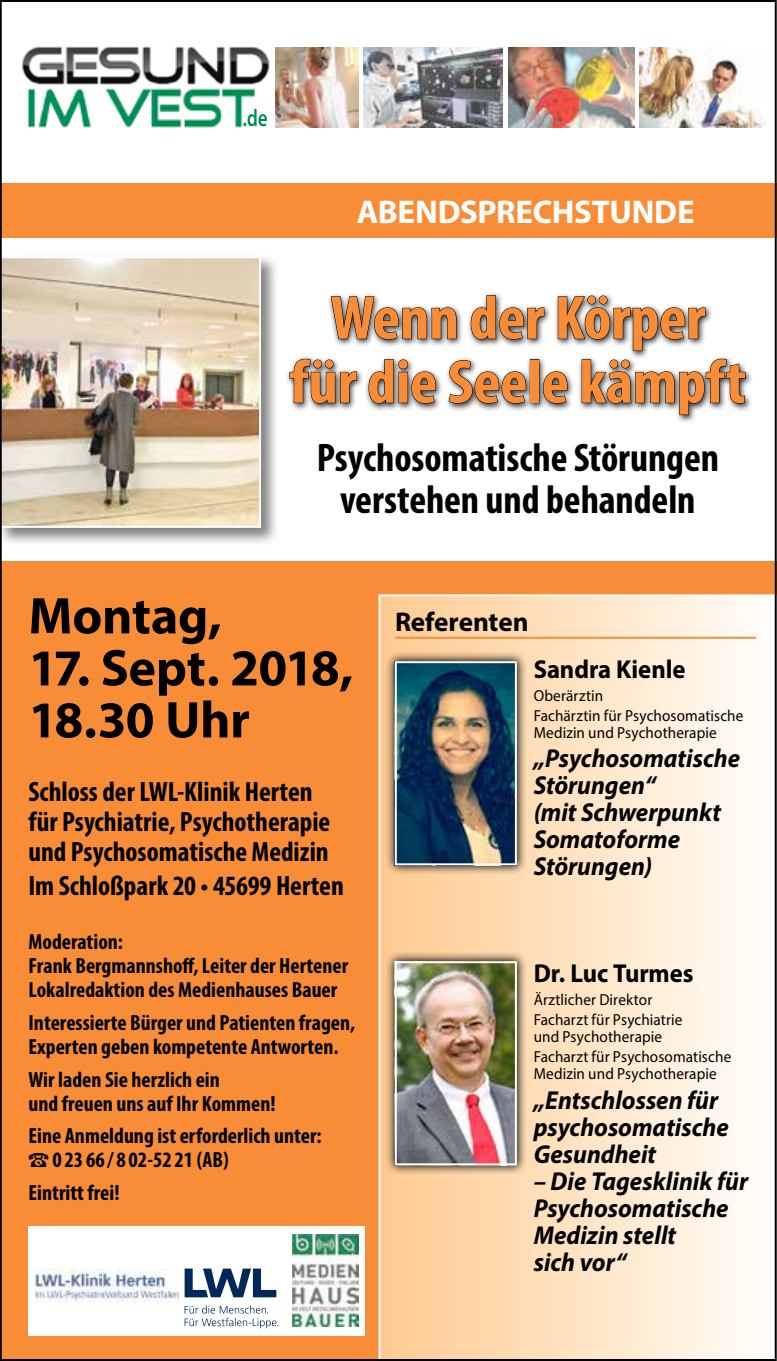
<style>
.page{position:relative;width:777px;height:1361px;background:#fff}
.page>*{position:absolute;margin:0;border:0;box-sizing:border-box;transform-origin:0 0}
.t1{font:700 condensed 62px/64px "Myriad Pro";letter-spacing:-.005em;color:#f98d37;text-align:center;scale:1.05 1}
.t2{font:700 52px/52px "Myriad Pro";letter-spacing:-.01em;color:#000}
.t3{font:700 condensed 40px/42px "Myriad Pro";color:#000;text-align:center}
.t4{font:700 33px "Myriad Pro";letter-spacing:-.01em;color:#fff}
.t5{font:700 condensed 28px/30px "Myriad Pro";color:#000}
.t6{font:700 27.2px "Myriad Pro";letter-spacing:-.005em;color:#000}
.t7{font:italic 700 26px/27px "Myriad Pro";color:#000;scale:.95 1}
.t8{font:700 26px "Myriad Pro";color:#000;scale:.95 1}
.t9{font:700 condensed 22px/24px "Myriad Pro";color:#000}
.t10{font:16px/19.8px "Myriad Pro";letter-spacing:.005em;color:#000;scale:.95 1}
.s1{font-family:"IAM TELEFONO";font-weight:400;font-stretch:normal;font-size:16px}
</style>
<div class="page">
<div style="left:0;top:561px;width:777px;height:800px;background:#f98d37"></div>
<div style="left:379px;top:595px;width:397px;height:765px;background:linear-gradient(to right,#ffca8f,#fffefb)"></div>
<div style="left:0;top:183px;width:777px;height:55px;background:#f98d37"></div>
<div style="left:0;top:253px;width:280px;height:293px;background:#000;opacity:.5"></div>
<img style="left:3px;top:259px;width:255px;height:266px">
<div style="left:0;top:256px;width:261px;height:272px;border:2px solid #fff"></div>
<img style="left:275px;top:47px;width:83px;height:80px">
<img style="left:364px;top:47px;width:139px;height:80px">
<img style="left:508px;top:47px;width:126px;height:80px">
<img style="left:640px;top:48px;width:125px;height:79px">
<hr style="left:395px;top:637px;width:361px;height:2px;background:#f98d37">
<div style="left:28px;top:1226px;width:337px;height:110px;background:#fff"></div>
<svg style="left:292px;top:1234px;width:67px;height:93px"></svg>
<img style="left:292px;top:1235px;width:66px;height:92px">
<img style="left:23px;top:47px;width:247px;height:38px">
<img style="left:27px;top:88px;width:228px;height:39px">
<svg style="left:243px;top:109px;width:24px;height:17px"></svg>
<div style="left:285px;top:291px;width:468px;height:132px;background:#000;opacity:.8"></div>
<svg style="left:330px;top:296px;width:127px;height:44px"></svg>
<svg style="left:470px;top:295px;width:75px;height:45px"></svg>
<svg style="left:557px;top:295px;width:149px;height:56px"></svg>
<svg style="left:289px;top:358px;width:68px;height:46px"></svg>
<svg style="left:368px;top:359px;width:68px;height:45px"></svg>
<svg style="left:448px;top:359px;width:78px;height:45px"></svg>
<div style="left:530px;top:359px;width:9px;height:44px;border:1px solid #000"></div>
<svg style="left:542px;top:371px;width:26px;height:33px"></svg>
<svg style="left:581px;top:358px;width:165px;height:57px"></svg>
<svg style="left:384px;top:651px;width:143px;height:224px"></svg>
<img style="left:398px;top:664px;width:116px;height:198px">
<div style="left:395px;top:661px;width:122px;height:204px;border:2px solid #fff"></div>
<svg style="left:384px;top:951px;width:143px;height:224px"></svg>
<img style="left:398px;top:964px;width:116px;height:198px">
<div style="left:395px;top:961px;width:122px;height:204px;border:2px solid #fff"></div>
<svg style="left:185px;top:1268px;width:91px;height:29px"></svg>
<svg style="left:185px;top:1305px;width:93px;height:23px"></svg>
<img style="left:35px;top:1268px;width:144px;height:34px">
<h3 class="t4" style="left:357px;top:190px;width:339px">ABENDSPRECHSTUNDE</h3>
<h1 class="t1" style="left:290px;top:285px;width:436px">Wenn der Körper für die Seele kämpft</h1>
<h2 class="t2" style="left:28px;top:588px;width:195px">Montag,</h2>
<h3 class="t3" style="left:317px;top:435px;width:404px">Psychosomatische Störungen verstehen und behandeln</h3>
<p class="t6" style="left:395px;top:604px;width:135px">Referenten</p>
<h2 class="t2" style="left:28px;top:640px;width:326px">17. Sept. 2018,<br>18.30 Uhr</h2>
<p class="t5" style="left:28px;top:776px;width:303px">Schloss der LWL-Klinik Herten für Psychiatrie, Psychotherapie und Psychosomatische Medizin</p>
<p class="t5" style="left:28px;top:870px;width:317px">Im Schloßpark 20 • 45699 Herten</p>
<p class="t9" style="left:28px;top:929px;width:321px">Moderation:<br>Frank Bergmannshoff, Leiter der Hertener<br>Lokalredaktion des Medienhauses Bauer</p>
<p class="t9" style="left:28px;top:1010px;width:328px">Interessierte Bürger und Patienten fragen,<br>Experten geben kompetente Antworten.</p>
<p class="t9" style="left:28px;top:1066px;width:249px">Wir laden Sie herzlich ein<br>und freuen uns auf Ihr Kommen!</p>
<p class="t9" style="left:28px;top:1123px;width:295px">Eine Anmeldung ist erforderlich unter: <span class="s1">)</span> 0 23 66 / 8 02-52 21 (AB)</p>
<p class="t9" style="left:29px;top:1179px;width:93px">Eintritt frei!</p>
<p class="t8" style="left:533px;top:652px;width:161px">Sandra Kienle</p>
<p class="t10" style="left:533px;top:685px;width:222px">Oberärztin<br>Fachärztin für Psychosomatische</p>
<p class="t10" style="left:533px;top:722px;width:194px">Medizin und Psychotherapie</p>
<p class="t7" style="left:533px;top:744px;width:219px">„Psychosomatische<br>Störungen“<br>(mit Schwerpunkt<br>Somatoforme<br>Störungen)</p>
<p class="t8" style="left:533px;top:956px;width:170px">Dr. Luc Turmes</p>
<p class="t10" style="left:533px;top:989px;width:158px">Ärztlicher Direktor<br>Facharzt für Psychiatrie</p>
<p class="t10" style="left:533px;top:1026px;width:209px">und Psychotherapie<br>Facharzt für Psychosomatische</p>
<p class="t10" style="left:533px;top:1063px;width:194px">Medizin und Psychotherapie</p>
<p class="t7" style="left:533px;top:1085px;width:207px">„Entschlossen für psychosomatische<br>Gesundheit</p>
<p class="t7" style="left:533px;top:1166px;width:227px">– Die Tagesklinik für<br>Psychosomatische<br>Medizin stellt<br>sich vor“</p>
</div>
